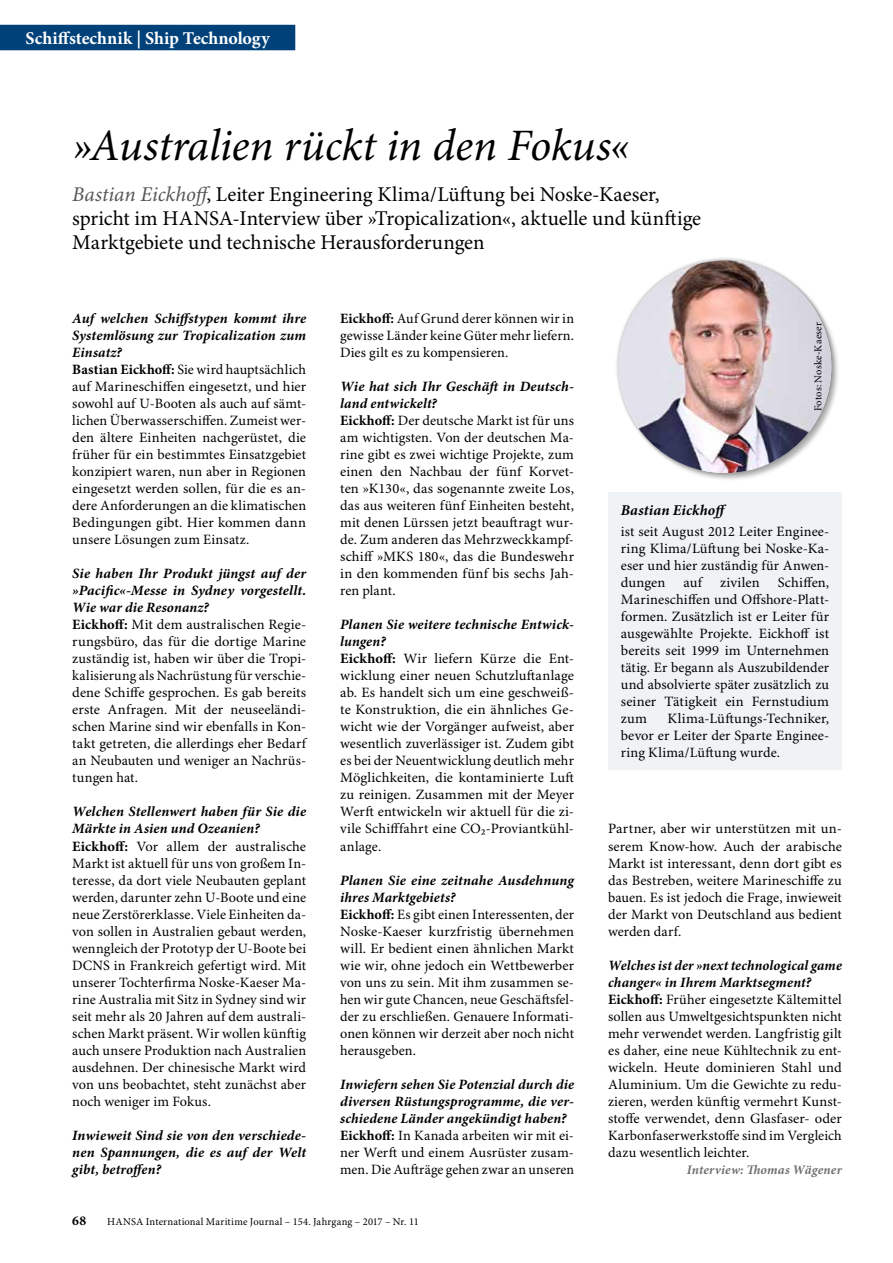
<style>
.page{position:relative;width:893px;height:1263px;background:#fff}
.page>*{position:absolute;margin:0;border:0;box-sizing:border-box;transform-origin:0 0}
.t1{font:italic 45px "Minion Pro";letter-spacing:-.005em;color:#000}
.t2{font:21px/24px "Minion Pro";letter-spacing:-.005em;color:#000}
.t3{font:700 18px "Minion Pro";color:#fff}
.t4{font:italic 700 15px "Minion Pro";letter-spacing:.01em;color:#000}
.t5{font:14.25px/17px "Minion Pro";letter-spacing:.005em;color:#000}
.t6{font:italic 700 14.25px/17px "Minion Pro";letter-spacing:.01em;color:#000;text-align:justify}
.t7{font:700 13.5px "Minion Pro";color:#000}
.t8{font:italic 700 13.05px "Minion Pro";letter-spacing:.015em;color:#6f6f6e}
.t9{font:10.5px "Minion Pro";letter-spacing:.015em;color:#000}
.s1{font-style:italic;color:#565656}
.s2{font-weight:700;font-style:italic}
.s3{font-weight:700}
.s4{font-style:normal}
.s5{font-weight:400;font-style:normal}
</style>
<div class="page">
<div style="left:0;top:25px;width:295px;height:25px;background:#004179"></div>
<div style="left:608px;top:492px;width:234px;height:278px;background:#eff3f6"></div>
<div style="left:618px;top:260px;width:222px;height:222px;background:#000;opacity:.3"></div>
<div style="left:615px;top:257px;width:220px;height:220px;background:#000;opacity:.3"></div>
<img style="left:619px;top:260px;width:212px;height:213px;border-radius:106px">
<p class="t3" style="left:26px;top:28px;width:246px">Schiffstechnik | Ship Technology</p>
<h1 class="t1" style="left:72px;top:119px;width:559px">»Australien rückt in den Fokus«</h1>
<h2 class="t2" style="left:72px;top:183px;width:630px"><span class="s1">Bastian Eickhoff</span>, Leiter Engineering Klima/Lüftung bei Noske-Kaeser, spricht im HANSA-Interview über »Tropicalization«, aktuelle und künftige<br>Marktgebiete und technische Herausforderungen</h2>
<p class="t5" style="left:72px;top:311px;width:235px"><span class="s2">Auf welchen Schiffstypen kommt ihre Systemlösung zur Tropicalization zum Einsatz?<br></span><span class="s3">Bastian Eickhoff:</span> Sie wird hauptsächlich auf Marineschiffen eingesetzt, und hier sowohl auf U-Booten als auch auf sämt&shy;lichen Überwasserschiffen. Zumeist wer&shy;den ältere Einheiten nachgerüstet, die früher für ein bestimmtes Einsatzgebiet konzipiert waren, nun aber in Regionen eingesetzt werden sollen, für die es an&shy;dere Anforderungen an die klimatischen Bedingungen gibt. Hier kommen dann unsere Lösungen zum Einsatz.</p>
<p class="t5" style="left:72px;top:566px;width:235px"><span class="s2">Sie haben Ihr Produkt jüngst auf der »Pacific«-Messe in Sydney vorgestellt.<br>Wie war die Resonanz?<br></span><span class="s3">Eickhoff:</span> Mit dem australischen Regie&shy;rungsbüro, das für die dortige Marine zuständig ist, haben wir über die Tropi&shy;kalisierung als Nachrüstung für verschie&shy;dene Schiffe gesprochen. Es gab bereits erste Anfragen. Mit der neuseeländi&shy;schen Marine sind wir ebenfalls in Kon&shy;takt getreten, die allerdings eher Bedarf an Neubauten und weniger an Nachrüs&shy;tungen hat.</p>
<p class="t5" style="left:72px;top:804px;width:235px"><span class="s2">Welchen Stellenwert haben für Sie die Märkte in Asien und Ozeanien?<br></span><span class="s3">Eickhoff:</span> Vor allem der australische Markt ist aktuell für uns von großem In&shy;teresse, da dort viele Neubauten geplant werden, darunter zehn U-Boote und eine neue Zerstörerklasse. Viele Einheiten da&shy;von sollen in Australien gebaut werden, wenngleich der Prototyp der U-Boote bei DCNS in Frankreich gefertigt wird. Mit unserer Tochterfirma Noske-Kaeser Ma&shy;rine Australia mit Sitz in Sydney sind wir seit mehr als 20 Jahren auf dem australi&shy;schen Markt präsent. Wir wollen künftig auch unsere Produktion nach Australien ausdehnen. Der chinesische Markt wird von uns beobachtet, steht zunächst aber noch weniger im Fokus.</p>
<p class="t6" style="left:72px;top:1127px;width:235px">Inwieweit Sind sie von den verschiede&shy;nen Spannungen, die es auf der Welt gibt, betroffen?</p>
<p class="t5" style="left:340px;top:311px;width:235px;text-align:justify"><span class="s3">Eickhoff:</span> Auf Grund derer können wir in gewisse Länder keine Güter mehr liefern.<br>Dies gilt es zu kompensieren.</p>
<p class="t5" style="left:340px;top:379px;width:235px"><span class="s2">Wie hat sich Ihr Geschäft in Deutsch&shy;land entwickelt?<br></span><span class="s3">Eickhoff:</span> Der deutsche Markt ist für uns am wichtigsten. Von der deutschen Ma&shy;rine gibt es zwei wichtige Projekte, zum einen den Nachbau der fünf Korvet&shy;ten »K130«, das sogenannte zweite Los, das aus weiteren fünf Einheiten besteht, mit denen Lürssen jetzt beauftragt wur&shy;de. Zum anderen das Mehrzweckkampf&shy;schiff »MKS 180«, das die Bundeswehr in den kommenden fünf bis sechs Jah&shy;ren plant.</p>
<p class="t5" style="left:340px;top:617px;width:235px"><span class="s2">Planen Sie weitere technische Entwick&shy;lungen?<br></span><span class="s3">Eickhoff:</span> Wir liefern Kürze die Ent&shy;wicklung einer neuen Schutzluftanlage ab. Es handelt sich um eine geschweiß&shy;te Konstruktion, die ein ähnliches Ge&shy;wicht wie der Vorgänger aufweist, aber wesentlich zuverlässiger ist. Zudem gibt es bei der Neuentwicklung deutlich mehr Möglichkeiten, die kontaminierte Luft zu reinigen. Zusammen mit der Meyer Werft entwickeln wir aktuell für die zi&shy;vile Schifffahrt eine CO2-Proviantkühl&shy;anlage.</p>
<p class="t5" style="left:340px;top:872px;width:235px"><span class="s2">Planen Sie eine zeitnahe Ausdehnung ihres Marktgebiets?<br></span><span class="s3">Eickhoff:</span> Es gibt einen Interessenten, der Noske-Kaeser kurzfristig übernehmen will. Er bedient einen ähnlichen Markt wie wir, ohne jedoch ein Wettbewerber von uns zu sein. Mit ihm zusammen se&shy;hen wir gute Chancen, neue Geschäftsfel&shy;der zu erschließen. Genauere Informati&shy;onen können wir derzeit aber noch nicht herausgeben.</p>
<p class="t6" style="left:340px;top:1076px;width:235px;text-align:left">Inwiefern sehen Sie Potenzial durch die diversen Rüstungsprogramme, die ver&shy;schiedene Länder angekündigt haben?<br><span class="s4">Eickhoff:</span> <span class="s5">In Kanada arbeiten wir mit ei&shy;ner Werft und einem Ausrüster zusam&shy;men. Die Aufträge gehen zwar an unseren</span></p>
<p class="t7" style="left:72px;top:1212px;width:15px">68</p>
<p class="t9" style="left:107px;top:1215px;width:313px">HANSA International Maritime Journal – 154. Jahrgang – 2017 – Nr. 11</p>
<p class="t9" style="left:812px;top:411px;width:91px;rotate:-90deg">Fotos: Noske-Kaeser</p>
<p class="t4" style="left:621px;top:501px;width:109px">Bastian Eickhoff</p>
<p class="t5" style="left:621px;top:523px;width:210px;text-align:justify">ist seit August 2012 Leiter Enginee&shy;ring Klima/Lüftung bei Noske-Ka&shy;eser und hier zuständig für Anwen&shy;dungen</p>
<p class="t5" style="left:621px;top:574px;width:210px;text-align:justify;text-indent:157px">Schiffen, Marineschiffen und Offshore-Platt&shy;formen. Zusätzlich ist er Leiter für ausgewählte Projekte. Eickhoff ist bereits seit 1999 im Unternehmen tätig. Er begann als Auszubildender und absolvierte später zusätzlich zu seiner Tätigkeit ein Fernstudium zum</p>
<p class="t5" style="left:683px;top:574px;width:20px">auf</p>
<p class="t5" style="left:720px;top:574px;width:41px">zivilen</p>
<p class="t5" style="left:621px;top:710px;width:210px;text-align:justify;text-indent:47px">Klima-Lüftungs-Techniker, bevor er Leiter der Sparte Enginee&shy;ring Klima/Lüftung wurde.</p>
<p class="t5" style="left:608px;top:821px;width:235px;text-align:justify">Partner, aber wir unterstützen mit un&shy;serem Know-how. Auch der arabische Markt ist interessant, denn dort gibt es das Bestreben, weitere Marineschiffe zu bauen. Es ist jedoch die Frage, inwieweit der Markt von Deutschland aus bedient werden darf.</p>
<p class="t5" style="left:608px;top:957px;width:235px"><span class="s2">Welches ist der »next technological game changer« in Ihrem Marktsegment?<br></span><span class="s3">Eickhoff:</span> Früher eingesetzte Kältemittel sollen aus Umweltgesichtspunkten nicht mehr verwendet werden. Langfristig gilt es daher, eine neue Kühltechnik zu ent&shy;wickeln. Heute dominieren Stahl und Aluminium. Um die Gewichte zu redu&shy;zieren, werden künftig vermehrt Kunst&shy;stoffe verwendet, denn Glasfaser- oder Karbonfaserwerkstoffe sind im Vergleich dazu wesentlich leichter.</p>
<p class="t8" style="left:687px;top:1162px;width:156px">Interview: Thomas Wägener</p>
</div>
